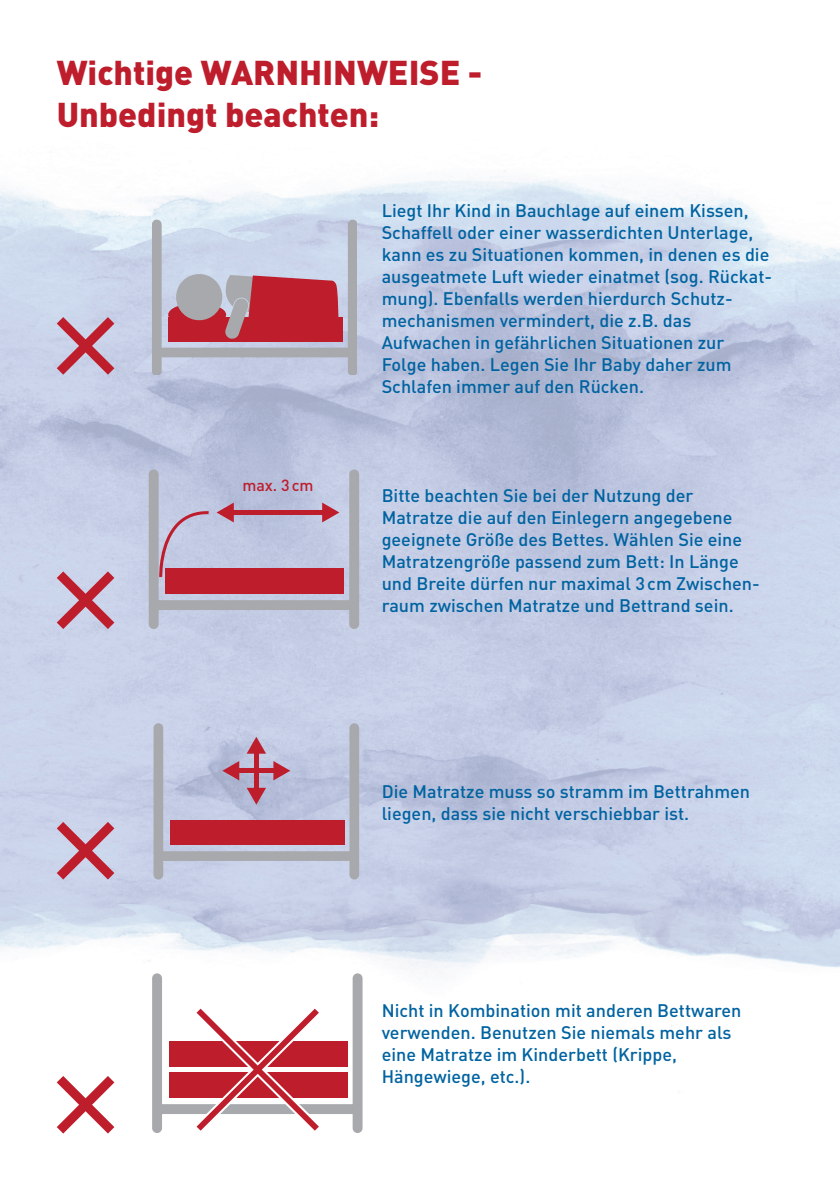
<style>
.page{position:relative;width:840px;height:1191px;background:#fff}
.page>*{position:absolute;margin:0;border:0;box-sizing:border-box;transform-origin:0 0}
.t1{font:900 34px/42px "DIN";color:#be1d2c}
.t2{font:500 18px/22px "DIN";color:#0063a1}
.t3{font:500 16px "DIN";color:#be1d2c}
</style>
<div class="page">
<svg style="left:57px;top:317px;width:57px;height:58px;background:#c48ea2"></svg>
<svg style="left:152px;top:220px;width:204px;height:155px;background:#bf9eae"></svg>
<svg style="left:57px;top:571px;width:57px;height:58px;background:#c58fa2"></svg>
<svg style="left:149px;top:469px;width:210px;height:160px;background:#bba5ba"></svg>
<svg style="left:57px;top:822px;width:57px;height:57px;background:#c58ea2"></svg>
<svg style="left:153px;top:723px;width:206px;height:156px;background:#bca8bc"></svg>
<svg style="left:57px;top:1076px;width:57px;height:57px"></svg>
<svg style="left:152px;top:973px;width:210px;height:160px"></svg>
<h1 class="t1" style="left:57px;top:50px;width:427px">Wichtige WARNHINWEISE -<br>Unbedingt beachten:</h1>
<p class="t3" style="left:242px;top:475px;width:73px">max. 3 cm</p>
<p class="t2" style="left:381px;top:198px;width:392px">Liegt Ihr Kind in Bauchlage auf einem Kissen, Schaffell oder einer wasserdichten Unterlage, kann es zu Situationen kommen, in denen es die ausgeatmete Luft wieder einatmet (sog. Rückat&shy;mung). Ebenfalls werden hierdurch Schutz&shy;mechanismen vermindert, die z.B. das Aufwachen in gefährlichen Situationen zur Folge haben. Legen Sie Ihr Baby daher zum Schlafen immer auf den Rücken.</p>
<p class="t2" style="left:381px;top:483px;width:379px">Bitte beachten Sie bei der Nutzung der Matratze die auf den Einlegern angegebene geeignete Größe des Bettes. Wählen Sie eine Matratzengröße passend zum Bett: In Länge und Breite dürfen nur maximal 3 cm Zwischen&shy;raum zwischen Matratze und Bettrand sein.</p>
<p class="t2" style="left:381px;top:779px;width:370px">Die Matratze muss so stramm im Bettrahmen liegen, dass sie nicht verschiebbar ist.</p>
<p class="t2" style="left:381px;top:998px;width:361px">Nicht in Kombination mit anderen Bettwaren verwenden. Benutzen Sie niemals mehr als eine Matratze im Kinderbett (Krippe, Hängewiege, etc.).</p>
</div>
